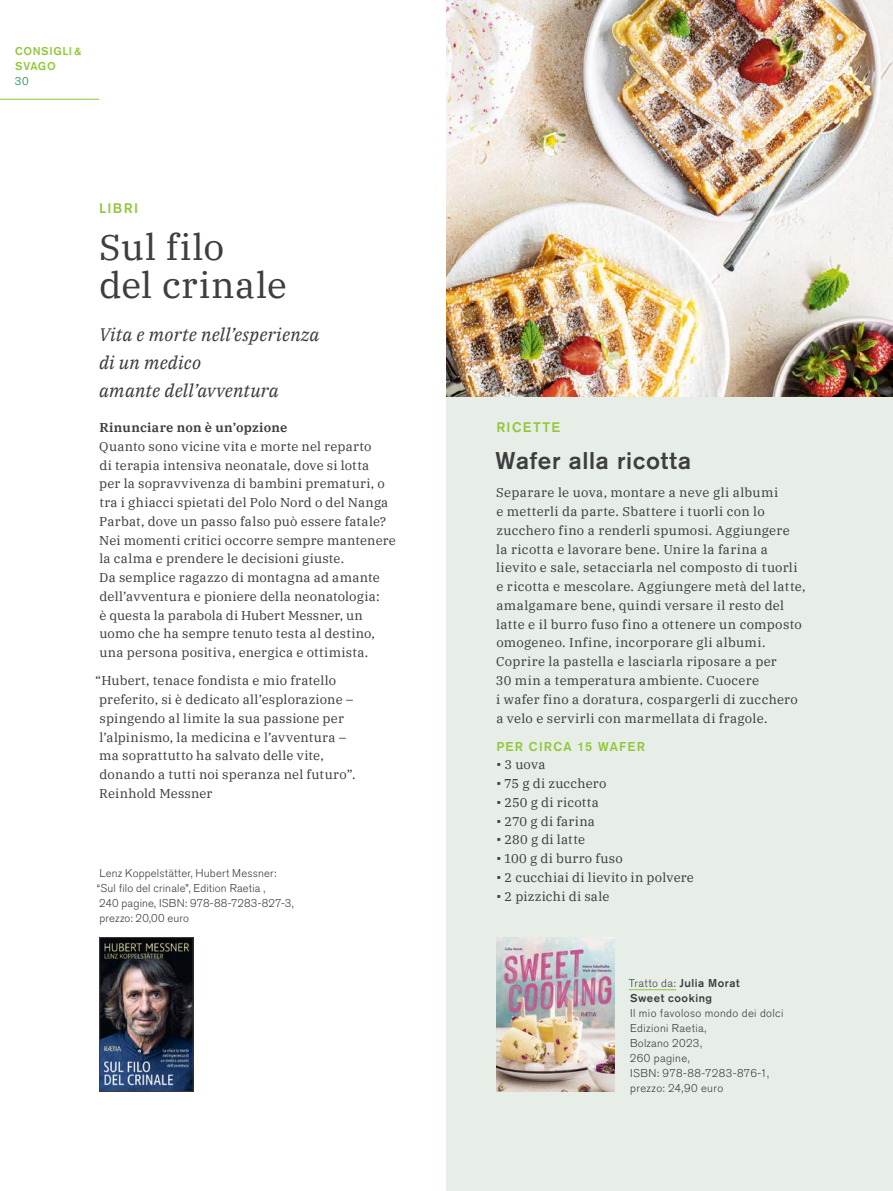
<style>
.page{position:relative;width:893px;height:1191px;background:#fff}
.page>*{position:absolute;margin:0;border:0;box-sizing:border-box;transform-origin:0 0}
.t1{font:36px/37.5px "IBM Plex Serif";letter-spacing:.01em;color:#3e3e3f}
.t2{font:500 24px "Akzidenz Grotesk BQ";letter-spacing:.03em;color:#3e3e3f}
.t3{font:italic 18px/28px "IBM Plex Serif";letter-spacing:.01em;color:#3e3e3f}
.t4{font:500 13.8px "Akzidenz Grotesk BQ";letter-spacing:.1em;color:#92c73d}
.t5{font:12.75px/18.8px "IBM Plex Serif";letter-spacing:.02em;color:#3e3e3f}
.t6{font:600 12.75px "IBM Plex Serif";letter-spacing:.02em;color:#3e3e3f}
.t7{font:500 12.75px "Akzidenz Grotesk BQ";letter-spacing:.095em;color:#92c73d}
.t8{font:300 11.25px/15px "Akzidenz Grotesk BQ";letter-spacing:.02em;color:#3e3e3f}
.t9{font:500 11.25px/15px "Akzidenz Grotesk BQ";letter-spacing:.05em;color:#3e3e3f}
.t10{font:500 11.25px/15px "Akzidenz Grotesk BQ";letter-spacing:.05em;color:#92c73d}
.t11{font:300 11.25px "Akzidenz Grotesk BQ";color:#00873f}
.s1{font-family:"Akzidenz Grotesk BQ";font-weight:300}
.s2{font-weight:300}
</style>
<div class="page">
<div style="left:446px;top:0;width:447px;height:1191px;background:#e7eee8"></div>
<img style="left:446px;top:0;width:447px;height:397px">
<hr style="left:629px;top:989px;width:47px;height:1px;background:#92c73d">
<img style="left:101px;top:939px;width:91px;height:150px">
<div style="left:99px;top:937px;width:95px;height:154px;border:1px solid #3e3e3f"></div>
<img style="left:496px;top:937px;width:119px;height:154px">
<hr style="left:0;top:99px;width:99px;height:1px;background:#92c73d">
<p class="t10" style="left:15px;top:43px;width:68px">CONSIGLI &amp;<br>SVAGO</p>
<p class="t11" style="left:15px;top:75px;width:15px">30</p>
<p class="t4" style="left:99px;top:200px;width:40px">LIBRI</p>
<h1 class="t1" style="left:99px;top:226px;width:189px">Sul filo<br>del crinale</h1>
<h3 class="t3" style="left:99px;top:319px;width:222px">Vita e morte nell’esperienza di un medico<br>amante dell’avventura</h3>
<p class="t6" style="left:99px;top:417px;width:189px">Rinunciare non è un’opzione</p>
<p class="t5" style="left:99px;top:436px;width:298px">Quanto sono vicine vita e morte nel reparto<br>di terapia intensiva neonatale, dove si lotta<br>per la sopravvivenza di bambini prematuri, o tra i ghiacci spietati del Polo Nord o del Nanga Parbat, dove un passo falso può essere fatale?<br>Nei momenti critici occorre sempre mantenere la calma e prendere le decisioni giuste.<br>Da semplice ragazzo di montagna ad amante dell’avventura e pioniere della neonatologia:<br>è questa la parabola di Hubert Messner, un uomo che ha sempre tenuto testa al destino, una persona positiva, energica e ottimista.</p>
<p class="t5" style="left:99px;top:670px;width:258px;text-indent:-4px">“Hubert, tenace fondista e mio fratello preferito, si è dedicato all’esplorazione – spingendo al limite la sua passione per l’alpinismo, la medicina e l’avventura – ma soprattutto ha salvato delle vite, donando a tutti noi speranza nel futuro”.<br>Reinhold Messner</p>
<p class="t8" style="left:97px;top:866px;width:198px">Lenz Koppelstätter, Hubert Messner: “Sul filo del crinale”, Edition Raetia ,<br>240 pagine, ISBN: 978-88-7283-827-3, prezzo: 20,00 euro</p>
<p class="t4" style="left:496px;top:418px;width:65px">RICETTE</p>
<h2 class="t2" style="left:495px;top:446px;width:197px">Wafer alla ricotta</h2>
<p class="t5" style="left:496px;top:482px;width:311px">Separare le uova, montare a neve gli albumi<br>e metterli da parte. Sbattere i tuorli con lo zucchero fino a renderli spumosi. Aggiungere<br>la ricotta e lavorare bene. Unire la farina a lievito e sale, setacciarla nel composto di tuorli e ricotta e mescolare. Aggiungere metà del latte, amalgamare bene, quindi versare il resto del latte e il burro fuso fino a ottenere un composto omogeneo. Infine, incorporare gli albumi.<br>Coprire la pastella e lasciarla riposare a per<br>30 min a temperatura ambiente. Cuocere<br>i wafer fino a doratura, cospargerli di zucchero a velo e servirli con marmellata di fragole.</p>
<p class="t7" style="left:496px;top:738px;width:150px">PER CIRCA 15 WAFER</p>
<p class="t5" style="left:497px;top:754px;width:50px"><span class="s1">•</span> 3 uova</p>
<p class="t5" style="left:497px;top:773px;width:111px"><span class="s1">•</span> 75 g di zucchero</p>
<p class="t5" style="left:497px;top:792px;width:104px"><span class="s1">•</span> 250 g di ricotta</p>
<p class="t5" style="left:497px;top:810px;width:100px"><span class="s1">•</span> 270 g di farina</p>
<p class="t5" style="left:497px;top:829px;width:90px"><span class="s1">•</span> 280 g di latte</p>
<p class="t5" style="left:497px;top:848px;width:128px"><span class="s1">•</span> 100 g di burro fuso</p>
<p class="t5" style="left:497px;top:867px;width:199px"><span class="s1">•</span> 2 cucchiai di lievito in polvere</p>
<p class="t5" style="left:497px;top:885px;width:114px"><span class="s1">•</span> 2 pizzichi di sale</p>
<p class="t9" style="left:629px;top:975px;width:112px"><span class="s2">Tratto da:</span> Julia Morat<br>Sweet cooking</p>
<p class="t8" style="left:630px;top:1005px;width:155px">Il mio favoloso mondo dei dolci<br>Edizioni Raetia,<br>Bolzano 2023,<br>260 pagine,<br>ISBN: 978-88-7283-876-1, prezzo: 24,90 euro</p>
</div>
